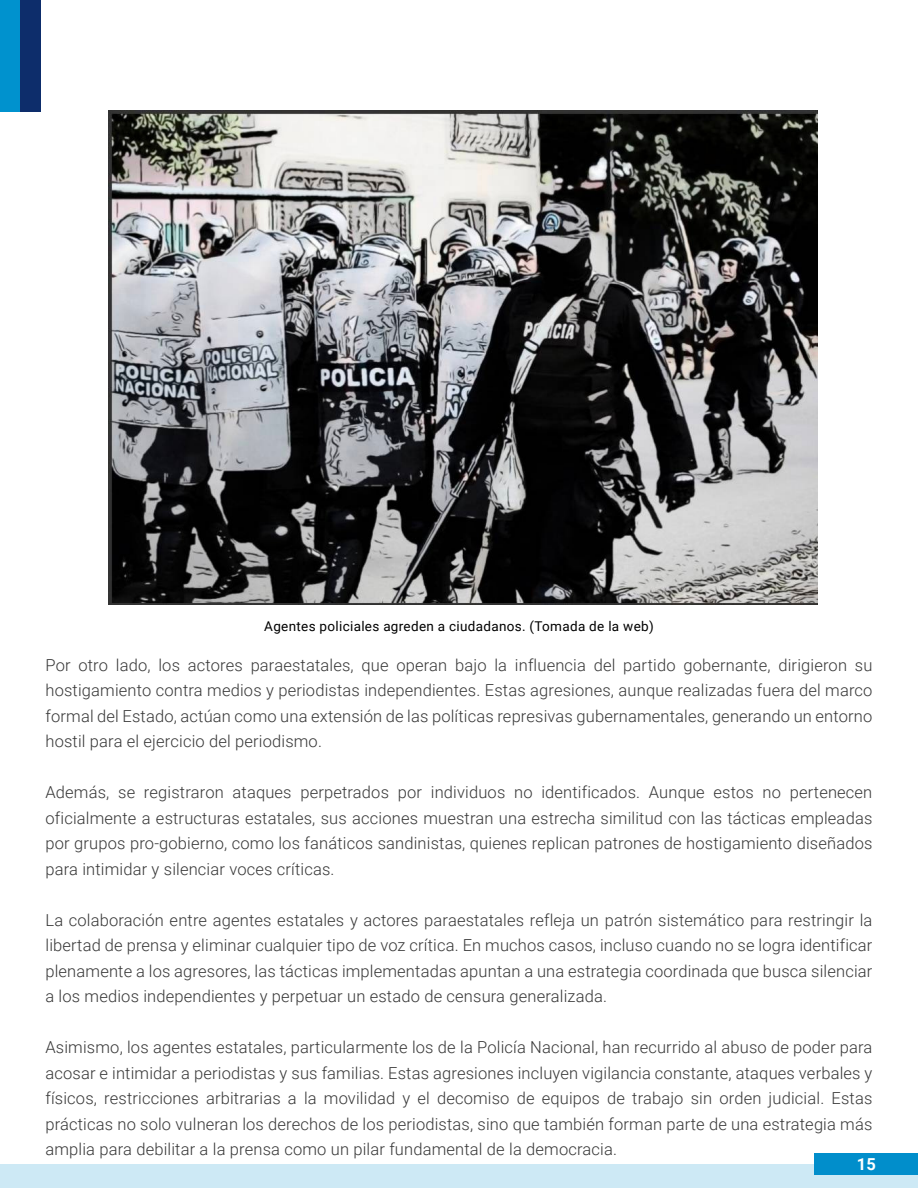
<style>
.page{position:relative;width:918px;height:1188px;background:#fff}
.page>*{position:absolute;margin:0;border:0;box-sizing:border-box;transform-origin:0 0}
.t1{font:300 16.5px/25.5px "Roboto";letter-spacing:.01em;color:#373737;text-align:justify}
.t2{font:700 16.5px "Roboto";color:#fff}
.t3{font:13.5px "Roboto";letter-spacing:.025em;color:#000}
</style>
<div class="page">
<img style="left:109px;top:110px;width:709px;height:495px">
<div style="left:0;top:0;width:20px;height:111px;background:#0092ce"></div>
<div style="left:20px;top:0;width:20px;height:111px;background:#0d2d6b"></div>
<div style="left:0;top:1164px;width:918px;height:24px;background:#cde9f5"></div>
<div style="left:815px;top:1153px;width:103px;height:22px;background:#018ecb"></div>
<p class="t3" style="left:264px;top:616px;width:391px">Agentes policiales agreden a ciudadanos. (Tomada de la web)</p>
<p class="t1" style="left:45px;top:651px;width:829px">Por otro lado, los actores paraestatales, que operan bajo la influencia del partido gobernante, dirigieron su hostigamiento contra medios y periodistas independientes. Estas agresiones, aunque realizadas fuera del marco formal del Estado, actúan como una extensión de las políticas represivas gubernamentales, generando un entorno hostil para el ejercicio del periodismo.</p>
<p class="t1" style="left:45px;top:779px;width:828px">Además, se registraron ataques perpetrados por individuos no identificados. Aunque estos no pertenecen oficialmente a estructuras estatales, sus acciones muestran una estrecha similitud con las tácticas empleadas por grupos pro-gobierno, como los fanáticos sandinistas, quienes replican patrones de hostigamiento diseñados para intimidar y silenciar voces críticas.</p>
<p class="t1" style="left:45px;top:906px;width:829px">La colaboración entre agentes estatales y actores paraestatales refleja un patrón sistemático para restringir la libertad de prensa y eliminar cualquier tipo de voz crítica. En muchos casos, incluso cuando no se logra identificar plenamente a los agresores, las tácticas implementadas apuntan a una estrategia coordinada que busca silenciar a los medios independientes y perpetuar un estado de censura generalizada.</p>
<p class="t1" style="left:45px;top:1034px;width:829px">Asimismo, los agentes estatales, particularmente los de la Policía Nacional, han recurrido al abuso de poder para acosar e intimidar a periodistas y sus familias. Estas agresiones incluyen vigilancia constante, ataques verbales y físicos, restricciones arbitrarias a la movilidad y el decomiso de equipos de trabajo sin orden judicial. Estas prácticas no solo vulneran los derechos de los periodistas, sino que también forman parte de una estrategia más amplia para debilitar a la prensa como un pilar fundamental de la democracia.</p>
<p class="t2" style="left:857px;top:1152px;width:21px">15</p>
</div>
